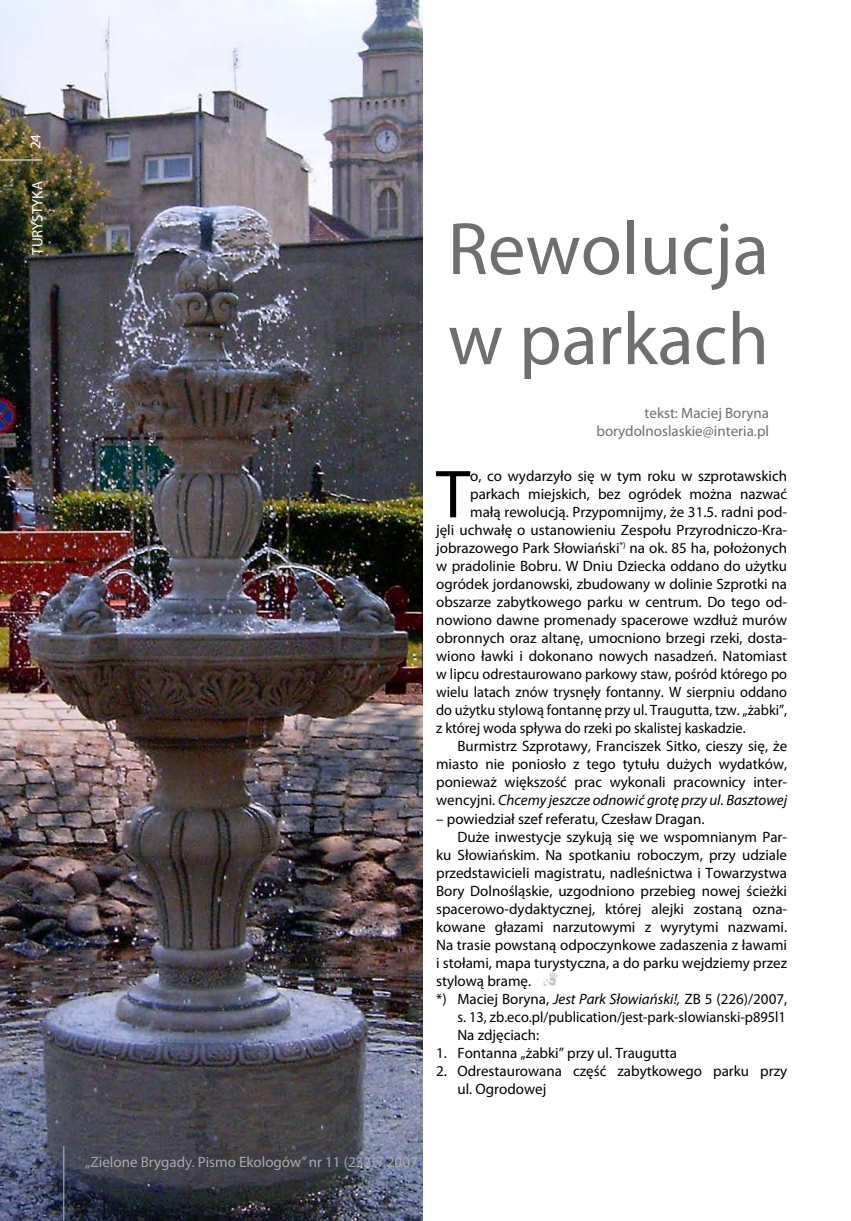
<style>
.page{position:relative;width:851px;height:1221px;background:#fff}
.page>*{position:absolute;margin:0;border:0;box-sizing:border-box;transform-origin:0 0}
.t1{font:75px/90px "Myriad Pro";color:#6d6f71}
.t2{font:68.4px "Myriad Pro";color:#000}
.t3{font:15px/18px "Myriad Pro";color:#000}
.t4{font:15px "Myriad Pro";color:#000;scale:.96 1}
.t5{font:italic 15px "Myriad Pro";color:#000}
.t6{font:15px/18px "Myriad Pro";color:#6d6f71;text-align:right}
.t7{font:15px "Myriad Pro";color:#a7a9ac}
.t8{font:15px "Myriad Pro";color:#fff}
.s1{font-style:normal}
.s2{font-style:italic}
</style>
<div class="page">
<img style="left:0;top:0;width:422px;height:1220px">
<hr style="left:0;top:160px;width:43px;height:1px;background:#fff">
<hr style="left:63px;top:1145px;width:1px;height:75px;background:#bcbdbf">
<img style="left:542px;top:971px;width:15px;height:15px">
<p class="t8" style="left:26px;top:149px;width:17px;rotate:-90deg">24</p>
<p class="t8" style="left:28px;top:255px;width:75px;rotate:-90deg">TURYSTYKA</p>
<h1 class="t1" style="left:447px;top:203px;width:323px">Rewolucja w parkach</h1>
<p class="t6" style="left:596px;top:404px;width:174px">tekst: Maciej Boryna borydolnoslaskie@interia.pl</p>
<h2 class="t2" style="left:436px;top:452px;width:36px">T</h2>
<p class="t3" style="left:470px;top:467px;width:318px">o, co wydarzyło się w tym roku w szprotawskich</p>
<p class="t3" style="left:470px;top:485px;width:318px">parkach miejskich, bez ogródek można nazwać</p>
<p class="t3" style="left:470px;top:503px;width:318px">małą rewolucją. Przypomnijmy, że 31.5. radni pod-</p>
<p class="t3" style="left:436px;top:521px;width:352px">jęli uchwałę o ustanowieniu Zespołu Przyrodniczo-Kra-</p>
<p class="t3" style="left:436px;top:539px;width:352px">jobrazowego Park Słowiański<sup>*)</sup> na ok. 85 ha, położonych</p>
<p class="t3" style="left:436px;top:557px;width:352px">w pradolinie Bobru. W Dniu Dziecka oddano do użytku</p>
<p class="t3" style="left:436px;top:575px;width:352px">ogródek jordanowski, zbudowany w dolinie Szprotki na</p>
<p class="t3" style="left:436px;top:593px;width:352px">obszarze zabytkowego parku w centrum. Do tego od-</p>
<p class="t3" style="left:436px;top:611px;width:352px">nowiono dawne promenady spacerowe wzdłuż murów</p>
<p class="t3" style="left:436px;top:629px;width:352px">obronnych oraz altanę, umocniono brzegi rzeki, dosta-</p>
<p class="t3" style="left:436px;top:647px;width:352px">wiono ławki i dokonano nowych nasadzeń. Natomiast</p>
<p class="t4" style="left:436px;top:665px;width:367px">w lipcu odrestaurowano parkowy staw, pośród którego po</p>
<p class="t4" style="left:436px;top:683px;width:367px">wielu latach znów trysnęły fontanny. W sierpniu oddano</p>
<p class="t4" style="left:436px;top:701px;width:367px">do użytku stylową fontannę przy ul. Traugutta, tzw. „żabki”,</p>
<p class="t4" style="left:436px;top:719px;width:324px">z której woda spływa do rzeki po skalistej kaskadzie.</p>
<p class="t3" style="left:457px;top:737px;width:331px">Burmistrz Szprotawy, Franciszek Sitko, cieszy się, że</p>
<p class="t3" style="left:436px;top:755px;width:352px">miasto nie poniosło z tego tytułu dużych wydatków,</p>
<p class="t3" style="left:436px;top:773px;width:352px">ponieważ większość prac wykonali pracownicy inter-</p>
<p class="t5" style="left:436px;top:791px;width:352px"><span class="s1">wencyjni.</span> Chcemy jeszcze odnowić grotę przy ul. Basztowej</p>
<p class="t3" style="left:436px;top:809px;width:270px">– powiedział szef referatu, Czesław Dragan.</p>
<p class="t3" style="left:457px;top:827px;width:331px">Duże inwestycje szykują się we wspomnianym Par-</p>
<p class="t3" style="left:436px;top:845px;width:352px">ku Słowiańskim. Na spotkaniu roboczym, przy udziale</p>
<p class="t3" style="left:436px;top:863px;width:352px">przedstawicieli magistratu, nadleśnictwa i Towarzystwa</p>
<p class="t3" style="left:436px;top:881px;width:352px">Bory Dolnośląskie, uzgodniono przebieg nowej ścieżki</p>
<p class="t3" style="left:436px;top:899px;width:352px">spacerowo-dydaktycznej, której alejki zostaną ozna-</p>
<p class="t3" style="left:436px;top:917px;width:352px">kowane głazami narzutowymi z wyrytymi nazwami.</p>
<p class="t3" style="left:436px;top:935px;width:352px">Na trasie powstaną odpoczynkowe zadaszenia z ławami</p>
<p class="t3" style="left:436px;top:953px;width:352px">i stołami, mapa turystyczna, a do parku wejdziemy przez</p>
<p class="t3" style="left:436px;top:971px;width:96px">stylową bramę.</p>
<p class="t3" style="left:436px;top:989px;width:352px">*) Maciej Boryna, <span class="s2">Jest Park Słowiański!,</span> ZB 5 (226)/2007,</p>
<p class="t4" style="left:457px;top:1007px;width:344px">s. 13, zb.eco.pl/publication/jest-park-slowianski-p895l1</p>
<p class="t3" style="left:457px;top:1025px;width:83px">Na zdjęciach:</p>
<p class="t3" style="left:436px;top:1043px;width:242px">1. Fontanna „żabki” przy ul. Traugutta</p>
<p class="t3" style="left:457px;top:1061px;width:331px;text-indent:-21px">2. Odrestaurowana część zabytkowego parku przy ul. Ogrodowej</p>
<p class="t7" style="left:85px;top:1152px;width:334px">„Zielone Brygady. Pismo Ekologów” nr 11 (232) / 2007</p>
</div>
